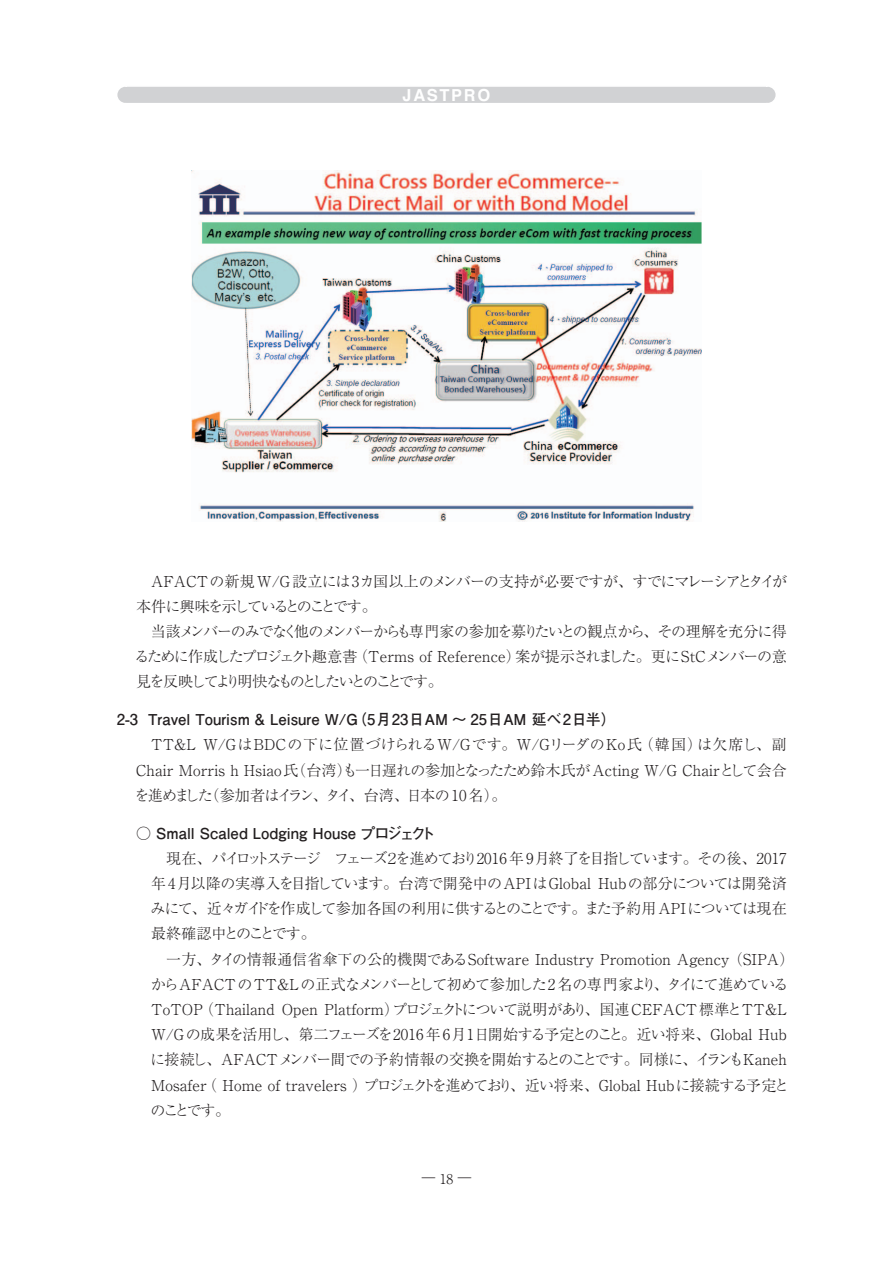
<style>
.page{position:relative;width:893px;height:1263px;background:#fff}
.page>*{position:absolute;margin:0;border:0;box-sizing:border-box;transform-origin:0 0}
.t1{font:700 16.5px "Helvetica";letter-spacing:.1em;color:#fff}
.t2{font:15px/25.2px "Ryumin Pro Light 90 pv RKSJ H";letter-spacing:-.02em;color:#231f20;text-align:justify}
.t3{font:15px/25.2px "Ryumin Pro Light 90 pv RKSJ H";letter-spacing:.01em;color:#231f20}
.t4{font:15px "Futo Go B101 Pro Bold 90 pv RKSJ H";color:#231f20}
.t5{font:15px/25.2px "Ryumin Pro Light 90 pv RKSJ H";letter-spacing:-.06em;color:#231f20}
.t6{font:13.5px "Ryumin Pro Light 90 pv RKSJ H";color:#231f20}
</style>
<div class="page">
<div style="left:117px;top:86px;width:659px;height:17px;background:#d1d2d4"></div>
<img style="left:191px;top:170px;width:510px;height:351px">
<p class="t1" style="left:402px;top:89px;width:89px">JASTPRO</p>
<p class="t5" style="left:136px;top:570px;width:652px;text-indent:15px">AFACTの新規W/G設立には3カ国以上のメンバーの支持が必要ですが、すでにマレーシアとタイが本件に興味を示しているとのことです。</p>
<p class="t2" style="left:135px;top:621px;width:653px;text-indent:16px">当該メンバーのみでなく他のメンバーからも専門家の参加を募りたいとの観点から、その理解を充分に得るために作成したプロジェクト趣意書（Terms of Reference）案が提示されました。更にStCメンバーの意見を反映してより明快なものとしたいとのことです。</p>
<p class="t4" style="left:117px;top:714px;width:501px">2-3 Travel Tourism &amp; Leisure W/G（5月23日AM ～ 25日AM 延べ2日半）</p>
<p class="t2" style="left:134px;top:734px;width:654px;text-indent:17px">TT&amp;L W/GはBDCの下に位置づけられるW/Gです。W/GリーダのKo氏（韓国）は欠席し、副Chair Morris h Hsiao氏（台湾）も一日遅れの参加となったため鈴木氏がActing W/G Chairとして会合を進めました（参加者はイラン、タイ、台湾、日本の 10 名）。</p>
<p class="t4" style="left:136px;top:827px;width:301px">○ Small Scaled Lodging House プロジェクト</p>
<p class="t2" style="left:151px;top:848px;width:637px;text-indent:16px">現在、パイロットステージ　フェーズ２を進めており2016 年 9 月終了を目指しています。その後、2017年4月以降の実導入を目指しています。台湾で開発中のAPIはGlobal Hubの部分については開発済みにて、近々ガイドを作成して参加各国の利用に供するとのことです。また予約用 APIについては現在最終確認中とのことです。</p>
<p class="t3" style="left:150px;top:948px;width:645px;text-indent:16px">一方、タイの情報通信省傘下の公的機関であるSoftware Industry Promotion Agency （SIPA）からAFACTのTT&amp;Lの正式なメンバーとして初めて参加した2 名の専門家より、タイにて進めているToTOP（Thailand Open Platform）プロジェクトについて説明があり、国連CEFACT標準とTT&amp;L W/Gの成果を活用し、第二フェーズを2016年6月1日開始する予定とのこと。近い将来、Global Hubに接続し、AFACTメンバー間での予約情報の交換を開始するとのことです。同様に、イランもKaneh Mosafer（ Home of travelers ）プロジェクトを進めており、近い将来、Global Hubに接続する予定とのことです。</p>
<p class="t6" style="left:422px;top:1172px;width:51px">̶ 18 ̶</p>
</div>
